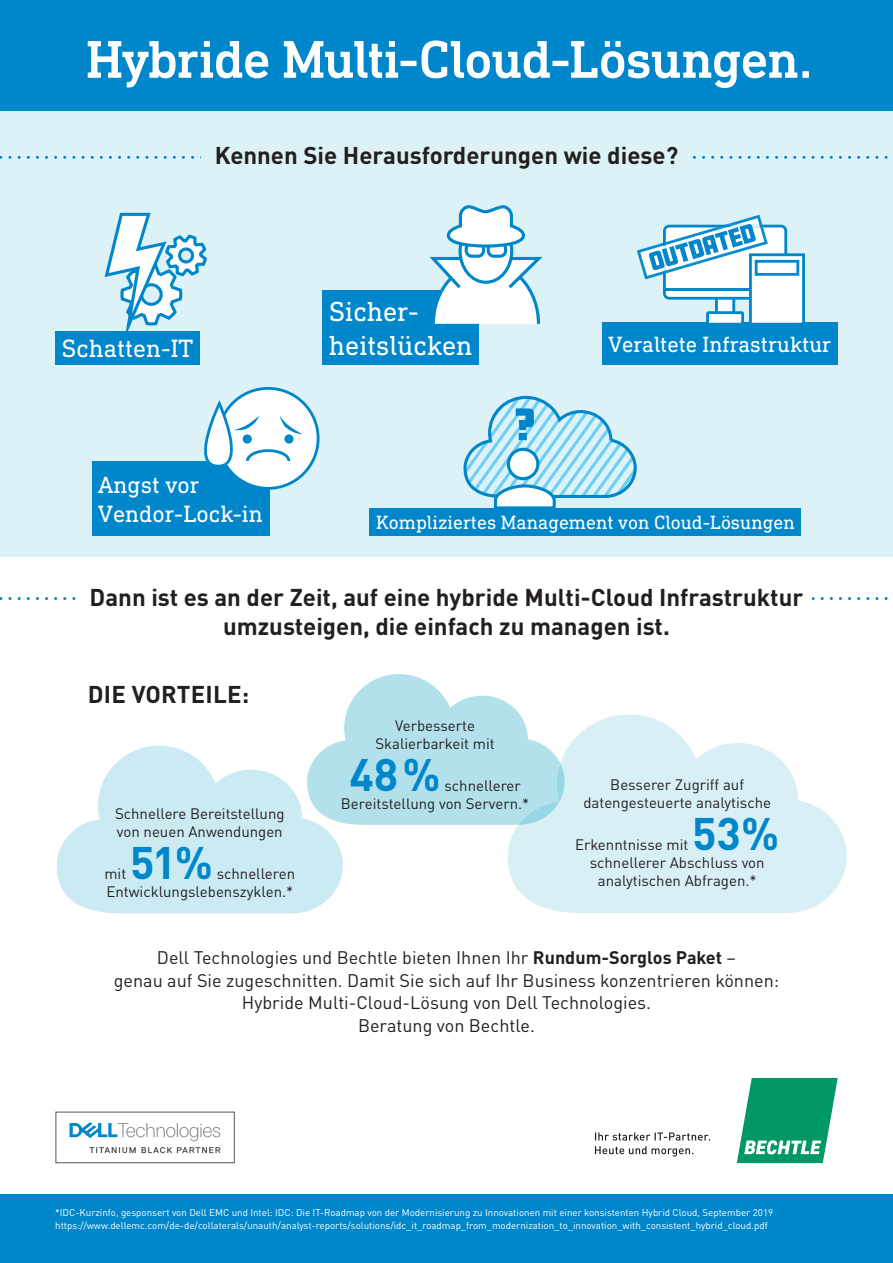
<style>
.page{position:relative;width:893px;height:1263px;background:#fff}
.page>*{position:absolute;margin:0;border:0;box-sizing:border-box;transform-origin:0 0}
.t1{font:500 54px "DIN Next Slab Pro";letter-spacing:-.02em;color:#fff}
.t2{font:700 45px "Bechtle DIN";color:#0087cb}
.t3{font:28.05px/33.6px "DIN Next Slab Pro";color:#fff}
.t4{font:25.5px "DIN Next Slab Pro";color:#fff}
.t5{font:700 24px/28.8px "Bechtle DIN";color:#231f20;text-align:center}
.t6{font:24px/28.8px "DIN Next Slab Pro";color:#fff}
.t7{font:22.5px "DIN Next Slab Pro";color:#fff}
.t8{font:19.5px "DIN Next Slab Pro";color:#fff}
.t9{font:18px/22.5px "Bechtle DIN";color:#231f20;text-align:center}
.t10{font:15px/18px "Bechtle DIN";color:#231f20}
.t11{font:9.75px/12.8px "Bechtle DIN";color:#fff}
.s1{font-weight:700}
</style>
<div class="page">
<div style="left:0;top:111px;width:893px;height:446px;background:#ddf2f6"></div>
<svg style="left:104px;top:212px;width:103px;height:119px"></svg>
<div style="left:0;top:1195px;width:893px;height:68px;background:#0087cb"></div>
<svg style="left:737px;top:1078px;width:101px;height:85px"></svg>
<svg style="left:595px;top:1146px;width:98px;height:10px"></svg>
<svg style="left:595px;top:1132px;width:115px;height:8px"></svg>
<div style="left:56px;top:1112px;width:179px;height:51px;background:#fff;border:1px solid #57585a"></div>
<svg style="left:70px;top:1122px;width:150px;height:19px"></svg>
<svg style="left:89px;top:1147px;width:131px;height:6px"></svg>
<div style="left:55px;top:331px;width:145px;height:34px;background:#0087cb"></div>
<div style="left:322px;top:290px;width:157px;height:75px;background:#0087cb"></div>
<div style="left:602px;top:322px;width:236px;height:43px;background:#0087cb"></div>
<svg style="left:429px;top:255px;width:114px;height:69px"></svg>
<div style="left:460px;top:220px;width:52px;height:62px;background:#fff;border-radius:50%"></div>
<div style="left:458px;top:218px;width:55px;height:66px;border:3px solid #0087cb;border-radius:50%"></div>
<div style="left:465px;top:242px;width:20px;height:16px;border:3px solid #0087cb;border-radius:6px"></div>
<div style="left:487px;top:242px;width:20px;height:16px;border:3px solid #0087cb;border-radius:6px"></div>
<svg style="left:446px;top:205px;width:79px;height:44px"></svg>
<svg style="left:637px;top:215px;width:168px;height:108px"></svg>
<div style="left:0;top:0;width:893px;height:111px;background:#0087cb"></div>
<svg style="left:0;top:597px;width:888px;height:3px"></svg>
<svg style="left:0;top:156px;width:888px;height:3px"></svg>
<div style="left:81px;top:587px;width:731px;height:74px;background:#fff"></div>
<svg style="left:57px;top:746px;width:286px;height:167px;fill:#cbeaf2"></svg>
<svg style="left:508px;top:714px;width:339px;height:199px;fill:#d7eff5"></svg>
<svg style="left:307px;top:674px;width:258px;height:151px"></svg>
<div style="left:92px;top:461px;width:178px;height:75px;background:#0087cb"></div>
<div style="left:370px;top:508px;width:431px;height:28px;background:#0087cb"></div>
<svg style="left:463px;top:395px;width:174px;height:113px"></svg>
<div style="left:218px;top:388px;width:100px;height:100px;background:#fff;border-radius:50%"></div>
<div style="left:217px;top:387px;width:103px;height:103px;border:3px solid #0087cb;border-radius:50%"></div>
<svg style="left:204px;top:401px;width:98px;height:68px"></svg>
<div style="left:202px;top:146px;width:489px;height:23px;background:#ddf2f6"></div>
<h1 class="t1" style="left:86px;top:28px;width:728px">Hybride Multi-Cloud-Lösungen.</h1>
<h3 class="t5" style="left:215px;top:138px;width:465px">Kennen Sie Herausforderungen wie diese?</h3>
<h3 class="t4" style="left:62px;top:334px;width:133px">Schatten-IT</h3>
<h3 class="t3" style="left:329px;top:295px;width:145px">Sicher&shy;heitslücken</h3>
<h3 class="t7" style="left:608px;top:331px;width:224px">Veraltete Infrastruktur</h3>
<h3 class="t6" style="left:98px;top:470px;width:166px">Angst vor<br>Vendor-Lock-in</h3>
<h3 class="t8" style="left:376px;top:511px;width:420px">Kompliziertes Management von Cloud-Lösungen</h3>
<h3 class="t5" style="left:90px;top:580px;width:715px">Dann ist es an der Zeit, auf eine hybride Multi-Cloud Infrastruktur umzusteigen, die einfach zu managen ist.</h3>
<h3 class="t5" style="left:88px;top:677px;width:163px">DIE VORTEILE:</h3>
<h3 class="t10" style="left:115px;top:803px;width:171px">Schnellere Bereitstellung von neuen Anwendungen</h3>
<h3 class="t10" style="left:104px;top:863px;width:23px">mit</h3>
<h2 class="t2" style="left:130px;top:825px;width:84px">51%</h2>
<h3 class="t10" style="left:106px;top:863px;width:190px;text-align:right">schnelleren<br>Entwicklungslebenszyklen.*</h3>
<h3 class="t10" style="left:375px;top:715px;width:121px;text-align:center">Verbesserte<br>Skalierbarkeit mit</h3>
<h2 class="t2" style="left:349px;top:737px;width:93px">48 %</h2>
<h3 class="t10" style="left:341px;top:775px;width:190px;text-indent:104px">schnellerer<br>Bereitstellung von Servern.*</h3>
<h3 class="t10" style="left:583px;top:774px;width:189px;text-align:center">Besserer Zugriff auf datengesteuerte analytische</h3>
<h3 class="t10" style="left:590px;top:834px;width:176px;text-indent:-14px">Erkenntnisse mit schnellerer Abschluss von</h3>
<h2 class="t2" style="left:692px;top:796px;width:89px">53%</h2>
<h3 class="t10" style="left:598px;top:870px;width:160px">analytischen Abfragen.*</h3>
<h3 class="t9" style="left:114px;top:945px;width:667px">Dell Technologies und Bechtle bieten Ihnen Ihr <span class="s1">Rundum-Sorglos Paket</span> –<br>genau auf Sie zugeschnitten. Damit Sie sich auf Ihr Business konzentrieren können:<br>Hybride Multi-Cloud-Lösung von Dell Technologies.<br>Beratung von Bechtle.</h3>
<p class="t11" style="left:55px;top:1205px;width:719px">*IDC-Kurzinfo, gesponsert von Dell EMC und Intel: IDC: Die IT-Roadmap von der Modernisierung zu Innovationen mit einer konsistenten Hybrid Cloud, September 2019 https://www.dellemc.com/de-de/collaterals/unauth/analyst-reports/solutions/idc_it_roadmap_from_modernization_to_innovation_with_consistent_hybrid_cloud.pdf</p>
</div>
